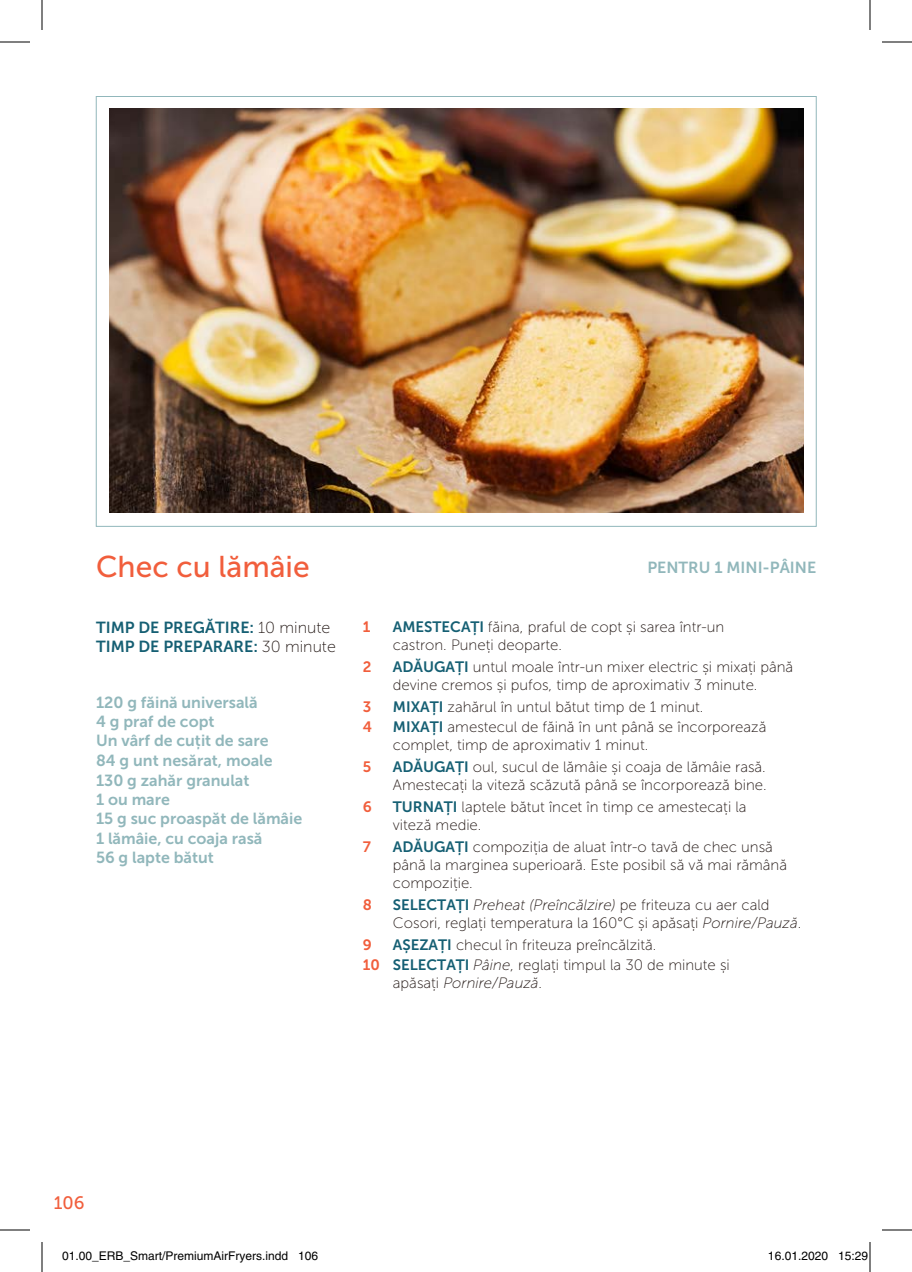
<style>
.page{position:relative;width:912px;height:1272px;background:#fff}
.page>*{position:absolute;margin:0;border:0;box-sizing:border-box;transform-origin:0 0}
.t1{font:30px "Museo Sans 500";color:#f15e3c}
.t2{font:18px "Museo Sans 500";color:#f15e3c}
.t3{font:16px/19.4px "Museo Sans 700";color:#91b7bb}
.t4{font:16px/19.2px "Museo Sans 700";color:#155f73}
.t5{font:15px/18px "Museo Sans 100";color:#231815}
.t6{font:italic 15px "Museo Sans 100";color:#231815}
.t7{font:15px "Museo Sans 700";color:#f15e3c}
.t8{font:12px "Helvetica";color:#000}
.s1{font-family:"Museo Sans 100";color:#231815}
.s2{font-family:"Museo Sans 700";color:#155f73}
.s3{font-style:italic}
.s4{font-family:"Museo Sans 700";color:#f15e3c}
.s5{font-style:normal}
</style>
<div class="page">
<img style="left:109px;top:109px;width:694px;height:403px">
<hr style="left:0;top:42px;width:30px;height:1px;background:#000">
<hr style="left:882px;top:42px;width:30px;height:1px;background:#000">
<hr style="left:0;top:1230px;width:30px;height:1px;background:#000">
<hr style="left:882px;top:1230px;width:30px;height:1px;background:#000">
<hr style="left:42px;top:0;width:1px;height:30px;background:#000">
<hr style="left:42px;top:1242px;width:1px;height:30px;background:#000">
<hr style="left:870px;top:0;width:1px;height:30px;background:#000">
<hr style="left:870px;top:1242px;width:1px;height:30px;background:#000">
<div style="left:62px;top:1251px;width:6px;height:9px;border:1px solid #fff;border-radius:50%"></div>
<svg style="left:63px;top:1251px;width:5px;height:9px"></svg>
<h1 class="t1" style="left:96px;top:550px;width:215px">Chec cu lămâie</h1>
<p class="t4" style="left:96px;top:618px;width:241px">TIMP DE PREGĂTIRE: <span class="s1">10 minute<br></span>TIMP DE PREPARARE: <span class="s1">30 minute</span></p>
<p class="t3" style="left:96px;top:693px;width:208px">120 g făină universală<br>4 g praf de copt<br>Un vârf de cuțit de sare<br>84 g unt nesărat, moale<br>130 g zahăr granulat<br>1 ou mare<br>15 g suc proaspăt de lămâie<br>1 lămâie, cu coaja rasă<br>56 g lapte bătut</p>
<p class="t3" style="left:647px;top:558px;width:170px">PENTRU 1 MINI-PÂINE</p>
<p class="t7" style="left:363px;top:619px;width:9px">1</p>
<p class="t5" style="left:393px;top:618px;width:333px"><span class="s2">AMESTECAȚI</span> făina, praful de copt și sarea într-un castron. Puneți deoparte.</p>
<p class="t7" style="left:363px;top:659px;width:10px">2</p>
<p class="t5" style="left:393px;top:658px;width:402px"><span class="s2">ADĂUGAȚI</span> untul moale într-un mixer electric și mixați până devine cremos și pufos, timp de aproximativ 3 minute.</p>
<p class="t7" style="left:363px;top:699px;width:10px">3</p>
<p class="t5" style="left:393px;top:698px;width:312px"><span class="s2">MIXAȚI</span> zahărul în untul bătut timp de 1 minut.</p>
<p class="t7" style="left:363px;top:719px;width:11px">4</p>
<p class="t5" style="left:393px;top:718px;width:375px"><span class="s2">MIXAȚI</span> amestecul de făină în unt până se încorporează complet, timp de aproximativ 1 minut.</p>
<p class="t7" style="left:363px;top:759px;width:10px">5</p>
<p class="t5" style="left:393px;top:758px;width:375px"><span class="s2">ADĂUGAȚI</span> oul, sucul de lămâie și coaja de lămâie rasă.<br>Amestecați la viteză scăzută până se încorporează bine.</p>
<p class="t7" style="left:363px;top:799px;width:11px">6</p>
<p class="t5" style="left:393px;top:798px;width:355px"><span class="s2">TURNAȚI</span> laptele bătut încet în timp ce amestecați la viteză medie.</p>
<p class="t7" style="left:363px;top:839px;width:10px">7</p>
<p class="t5" style="left:393px;top:838px;width:396px"><span class="s2">ADĂUGAȚI</span> compoziția de aluat într-o tavă de chec unsă până la marginea superioară. Este posibil să vă mai rămână compoziție.</p>
<p class="t7" style="left:363px;top:897px;width:11px">8</p>
<p class="t5" style="left:393px;top:896px;width:410px"><span class="s2">SELECTAȚI</span> <span class="s3">Preheat (Preîncălzire)</span> pe friteuza cu aer cald<br>Cosori, reglați temperatura la 160°C și apăsați <span class="s3">Pornire/Pauză</span>.</p>
<p class="t7" style="left:363px;top:937px;width:11px">9</p>
<p class="t5" style="left:363px;top:936px;width:368px;line-height:20px;text-indent:30px"><span class="s2">AȘEZAȚI</span> checul în friteuza preîncălzită.<br><span class="s4">10</span> <span class="s2">SELECTAȚI</span> <span class="s3">Pâine</span>, reglați timpul la 30 de minute și</p>
<p class="t6" style="left:393px;top:975px;width:151px"><span class="s5">apăsați</span> Pornire/Pauză<span class="s5">.</span></p>
<p class="t2" style="left:54px;top:1193px;width:32px">106</p>
<p class="t8" style="left:62px;top:1249px;width:258px">01.00_ERB_Smart/PremiumAirFryers.indd 106</p>
<p class="t8" style="left:768px;top:1249px;width:102px">16.01.2020 15:29</p>
</div>
